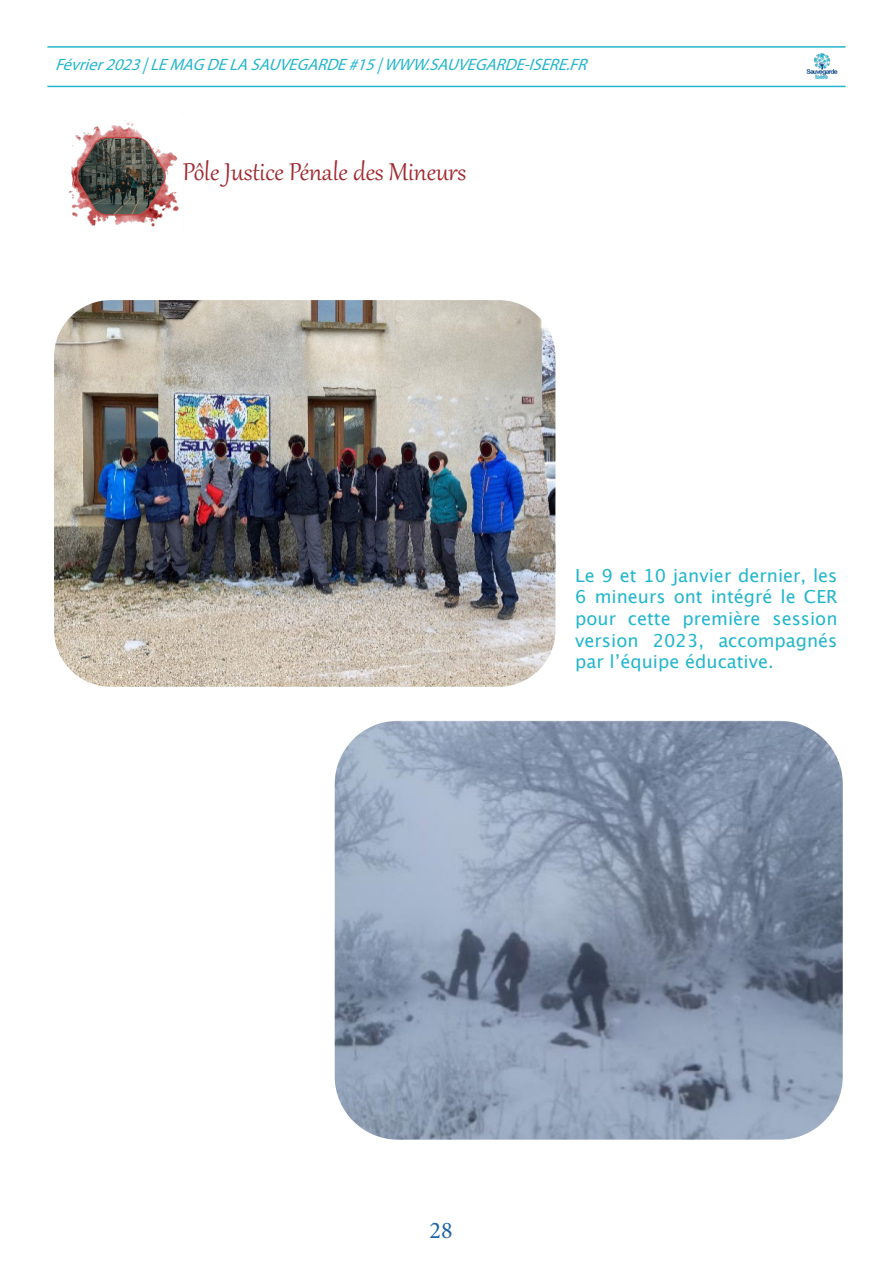
<style>
.page{position:relative;width:893px;height:1263px;background:#fff}
.page>*{position:absolute;margin:0;border:0;box-sizing:border-box;transform-origin:0 0}
.t1{font:30px "Gabriola";color:#a12b31}
.t2{font:24px "Minion Pro";color:#1d63a7}
.t3{font:18px/21.6px "Lucida Grande";color:#23b6cc;text-align:justify}
.t4{font:italic 16.5px "Myriad Pro";color:#23b6cc}
</style>
<div class="page">
<img style="left:68px;top:120px;width:111px;height:108px">
<hr style="left:47px;top:46px;width:799px;height:2px;background:#23b6cc">
<hr style="left:47px;top:86px;width:799px;height:1px;background:#23b6cc">
<img style="left:807px;top:53px;width:30px;height:26px">
<img style="left:54px;top:300px;width:501px;height:387px">
<img style="left:335px;top:721px;width:508px;height:419px">
<div style="left:123px;top:448px;width:10px;height:13px;background:#2a010a;border-radius:50%"></div>
<div style="left:122px;top:447px;width:12px;height:15px;border:2px solid #231f20;border-radius:50%"></div>
<div style="left:157px;top:447px;width:10px;height:13px;background:#2a010a;border-radius:50%"></div>
<div style="left:156px;top:446px;width:12px;height:15px;border:2px solid #231f20;border-radius:50%"></div>
<div style="left:215px;top:443px;width:10px;height:13px;background:#2a010a;border-radius:50%"></div>
<div style="left:215px;top:442px;width:11px;height:15px;border:2px solid #231f20;border-radius:50%"></div>
<div style="left:251px;top:450px;width:10px;height:14px;background:#2a010a;border-radius:50%"></div>
<div style="left:250px;top:450px;width:11px;height:15px;border:2px solid #231f20;border-radius:50%"></div>
<div style="left:292px;top:443px;width:10px;height:13px;background:#2a010a;border-radius:50%"></div>
<div style="left:292px;top:442px;width:11px;height:15px;border:2px solid #231f20;border-radius:50%"></div>
<div style="left:343px;top:453px;width:10px;height:13px;background:#2a010a;border-radius:50%"></div>
<div style="left:342px;top:452px;width:12px;height:15px;border:2px solid #231f20;border-radius:50%"></div>
<div style="left:373px;top:454px;width:10px;height:14px;background:#2a010a;border-radius:50%"></div>
<div style="left:372px;top:453px;width:11px;height:15px;border:2px solid #231f20;border-radius:50%"></div>
<div style="left:403px;top:448px;width:10px;height:14px;background:#2a010a;border-radius:50%"></div>
<div style="left:402px;top:448px;width:12px;height:14px;border:2px solid #231f20;border-radius:50%"></div>
<div style="left:429px;top:457px;width:10px;height:13px;background:#2a010a;border-radius:50%"></div>
<div style="left:428px;top:456px;width:12px;height:15px;border:2px solid #231f20;border-radius:50%"></div>
<div style="left:481px;top:443px;width:10px;height:13px;background:#2a010a;border-radius:50%"></div>
<div style="left:480px;top:442px;width:12px;height:15px;border:2px solid #231f20;border-radius:50%"></div>
<p class="t4" style="left:55px;top:54px;width:539px">Février2023|LEMAGDELASAUVEGARDE#15|WWW.SAUVEGARDE-ISERE.FR</p>
<p class="t1" style="left:183px;top:152px;width:285px">Pôle Justice Pénale des Mineurs</p>
<p class="t3" style="left:575px;top:565px;width:264px">Le 9 et 10 janvier dernier, les 6 mineurs ont intégré le CER pour cette première session version 2023, accompagnés par l’équipe éducative.</p>
<p class="t2" style="left:429px;top:1214px;width:25px">28</p>
</div>
